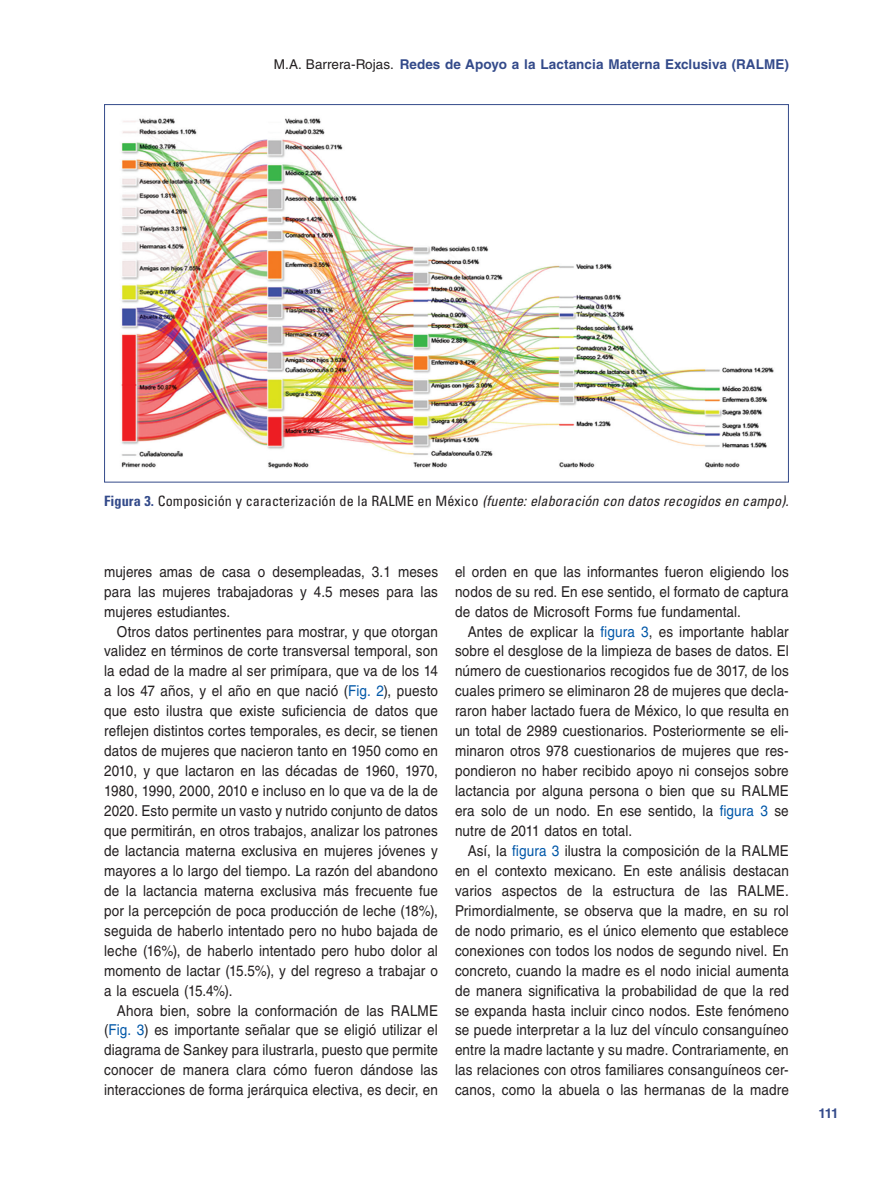
<style>
.page{position:relative;width:893px;height:1191px;background:#fff}
.page>*{position:absolute;margin:0;border:0;box-sizing:border-box;transform-origin:0 0}
.TX{font:15px/20px "Helvetica LT Std";letter-spacing:.01em;color:#231f20;text-align:justify;scale:.9 1}
.FGC{font:italic condensed 14.25px "Univers LT Std";letter-spacing:.005em;color:#231f20}
.t1{font:700 13.5px "Helvetica LT Std";letter-spacing:.005em;color:#334a8a}
.s1{font-weight:400;color:#231f20}
.s2{font-weight:700;font-style:normal;color:#334a8a}
.s3{font-style:normal}
.s4{color:#0157a8}
</style>
<div class="page">
<img style="left:121px;top:118px;width:653px;height:351px">
<p class="t1" style="left:274px;top:56px;width:516px"><span class="s1">M.A. Barrera-Rojas.</span> Redes de Apoyo a la Lactancia Materna Exclusiva (RALME)</p>
<p class="FGC" style="left:104px;top:491px;width:686px"><span class="s2">Figura 3.</span> <span class="s3">Composición y caracterización de la RALME en México</span> (fuente: elaboración con datos recogidos en campo).</p>
<p class="TX" style="left:104px;top:561px;width:372px">mujeres amas de casa o desempleadas, 3.1 meses para las mujeres trabajadoras y 4.5 meses para las mujeres estudiantes.</p>
<p class="TX" style="left:104px;top:621px;width:372px;text-indent:13px">Otros datos pertinentes para mostrar, y que otorgan validez en términos de corte transversal temporal, son la edad de la madre al ser primípara, que va de los 14 a los 47 años, y el año en que nació (<span class="s4">Fig. 2</span>), puesto que esto ilustra que existe suficiencia de datos que reflejen distintos cortes temporales, es decir, se tienen datos de mujeres que nacieron tanto en 1950 como en 2010, y que lactaron en las décadas de 1960, 1970, 1980, 1990, 2000, 2010 e incluso en lo que va de la de 2020. Esto permite un vasto y nutrido conjunto de datos que permitirán, en otros trabajos, analizar los patrones de lactancia materna exclusiva en mujeres jóvenes y mayores a lo largo del tiempo. La razón del abandono de la lactancia materna exclusiva más frecuente fue por la percepción de poca producción de leche (18%), seguida de haberlo intentado pero no hubo bajada de leche (16%), de haberlo intentado pero hubo dolor al momento de lactar (15.5%), y del regreso a trabajar o a la escuela (15.4%).</p>
<p class="TX" style="left:104px;top:1000px;width:372px;text-indent:13px">Ahora bien, sobre la conformación de las RALME (<span class="s4">Fig. 3</span>) es importante señalar que se eligió utilizar el diagrama de Sankey para ilustrarla, puesto que permite conocer de manera clara cómo fueron dándose las interacciones de forma jerárquica electiva, es decir, en</p>
<p class="TX" style="left:455px;top:561px;width:372px">el orden en que las informantes fueron eligiendo los nodos de su red. En ese sentido, el formato de captura de datos de Microsoft Forms fue fundamental.</p>
<p class="TX" style="left:455px;top:621px;width:372px;text-indent:13px">Antes de explicar la <span class="s4">figura 3</span>, es importante hablar sobre el desglose de la limpieza de bases de datos. El número de cuestionarios recogidos fue de 3017, de los cuales primero se eliminaron 28 de mujeres que decla&shy;raron haber lactado fuera de México, lo que resulta en un total de 2989 cuestionarios. Posteriormente se eli&shy;minaron otros 978 cuestionarios de mujeres que res&shy;pondieron no haber recibido apoyo ni consejos sobre lactancia por alguna persona o bien que su RALME era solo de un nodo. En ese sentido, la <span class="s4">figura 3</span> se nutre de 2011 datos en total.</p>
<p class="TX" style="left:455px;top:840px;width:372px;text-indent:13px">Así, la <span class="s4">figura 3</span> ilustra la composición de la RALME en el contexto mexicano. En este análisis destacan varios aspectos de la estructura de las RALME.<br>Primordialmente, se observa que la madre, en su rol de nodo primario, es el único elemento que establece conexiones con todos los nodos de segundo nivel. En concreto, cuando la madre es el nodo inicial aumenta de manera significativa la probabilidad de que la red se expanda hasta incluir cinco nodos. Este fenómeno se puede interpretar a la luz del vínculo consanguíneo entre la madre lactante y su madre. Contrariamente, en las relaciones con otros familiares consanguíneos cer&shy;canos, como la abuela o las hermanas de la madre</p>
<p class="t1" style="left:819px;top:1104px;width:22px">111</p>
</div>
